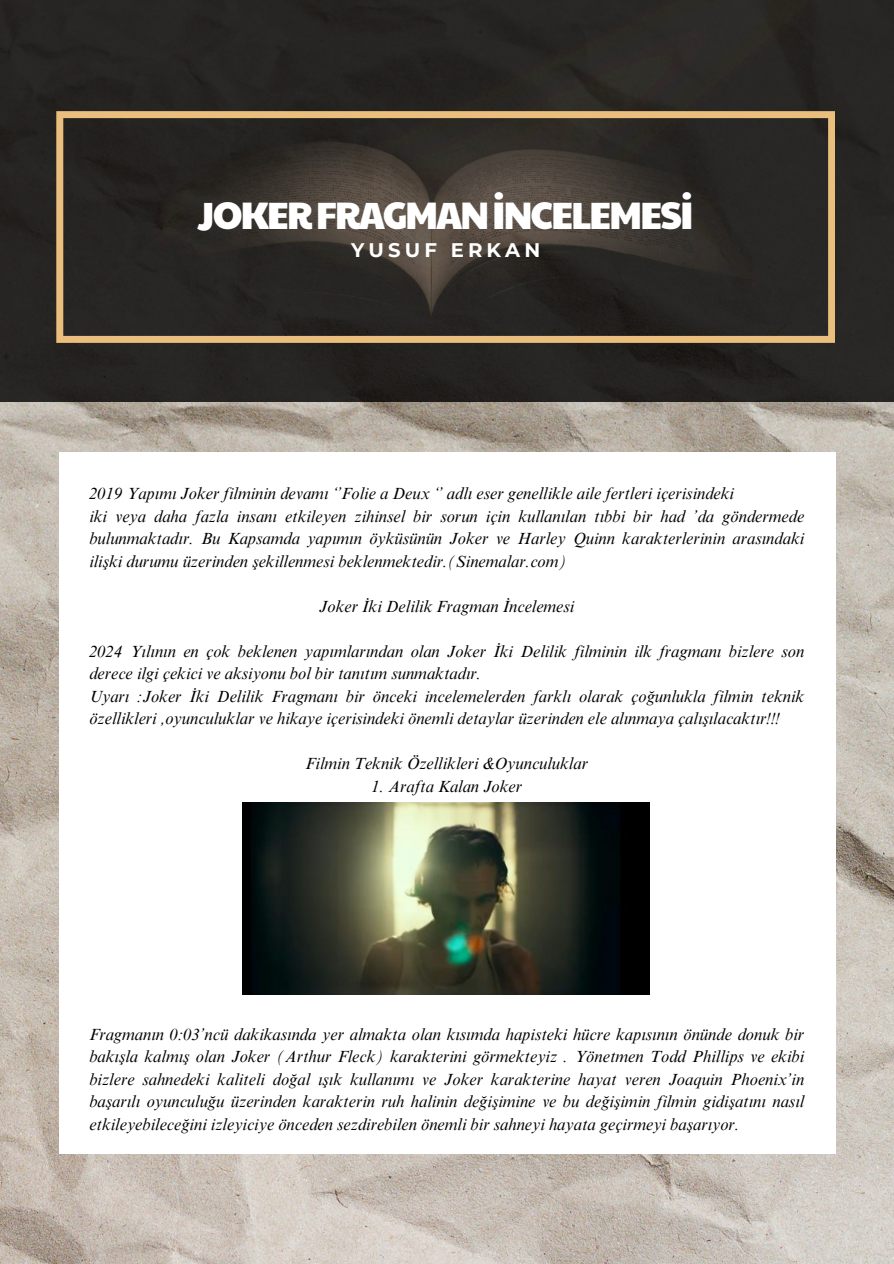
<style>
.page{position:relative;width:894px;height:1264px;background:#fff}
.page>*{position:absolute;margin:0;border:0;box-sizing:border-box;transform-origin:0 0}
.t1{font:37.5px "Paytone One";letter-spacing:-.06em;color:#fff}
.t2{font:700 19.65px "Montserrat";letter-spacing:.21em;color:#fff}
.t3{font:italic 16.5px/22.5px "Times NRMT Pro";color:#000;text-align:justify}
</style>
<div class="page">
<img style="left:0;top:401px;width:893px;height:862px">
<div style="left:0;top:0;width:893px;height:401px;background:#262523"></div>
<svg style="left:56px;top:111px;width:778px;height:232px;background:#3e372f"></svg>
<div style="left:59px;top:452px;width:775px;height:701px;background:#fff"></div>
<img style="left:242px;top:803px;width:407px;height:191px">
<h2 class="t1" style="left:197px;top:187px;width:497px">JOKERFRAGMANİNCELEMESİ</h2>
<p class="t2" style="left:351px;top:238px;width:191px">YUSUF ERKAN</p>
<p class="t3" style="left:89px;top:484px;width:645px">2019 Yapımı Joker filminin devamı ‘’Folie a Deux ‘’ adlı eser genellikle aile fertleri içerisindeki</p>
<p class="t3" style="left:89px;top:507px;width:716px">iki veya daha fazla insanı etkileyen zihinsel bir sorun için kullanılan tıbbi bir had ’da göndermede bulunmaktadır. Bu Kapsamda yapımın öyküsünün Joker ve Harley Quinn karakterlerinin arasındaki ilişki durumu üzerinden şekillenmesi beklenmektedir.(Sinemalar.com)</p>
<p class="t3" style="left:319px;top:597px;width:256px">Joker İki Delilik Fragman İncelemesi</p>
<p class="t3" style="left:89px;top:642px;width:716px">2024 Yılının en çok beklenen yapımlarından olan Joker İki Delilik filminin ilk fragmanı bizlere son derece ilgi çekici ve aksiyonu bol bir tanıtım sunmaktadır.</p>
<p class="t3" style="left:89px;top:687px;width:716px">Uyarı :Joker İki Delilik Fragmanı bir önceki incelemelerden farklı olarak çoğunlukla filmin teknik özellikleri ,oyunculuklar ve hikaye içerisindeki önemli detaylar üzerinden ele alınmaya çalışılacaktır!!!</p>
<p class="t3" style="left:305px;top:754px;width:284px">Filmin Teknik Özellikleri &amp;Oyunculuklar</p>
<p class="t3" style="left:371px;top:777px;width:152px">1. Arafta Kalan Joker</p>
<p class="t3" style="left:89px;top:1024px;width:716px">Fragmanın 0:03’ncü dakikasında yer almakta olan kısımda hapisteki hücre kapısının önünde donuk bir bakışla kalmış olan Joker (Arthur Fleck) karakterini görmekteyiz . Yönetmen Todd Phillips ve ekibi bizlere sahnedeki kaliteli doğal ışık kullanımı ve Joker karakterine hayat veren Joaquin Phoenix’in başarılı oyunculuğu üzerinden karakterin ruh halinin değişimine ve bu değişimin filmin gidişatını nasıl etkileyebileceğini izleyiciye önceden sezdirebilen önemli bir sahneyi hayata geçirmeyi başarıyor.</p>
</div>
